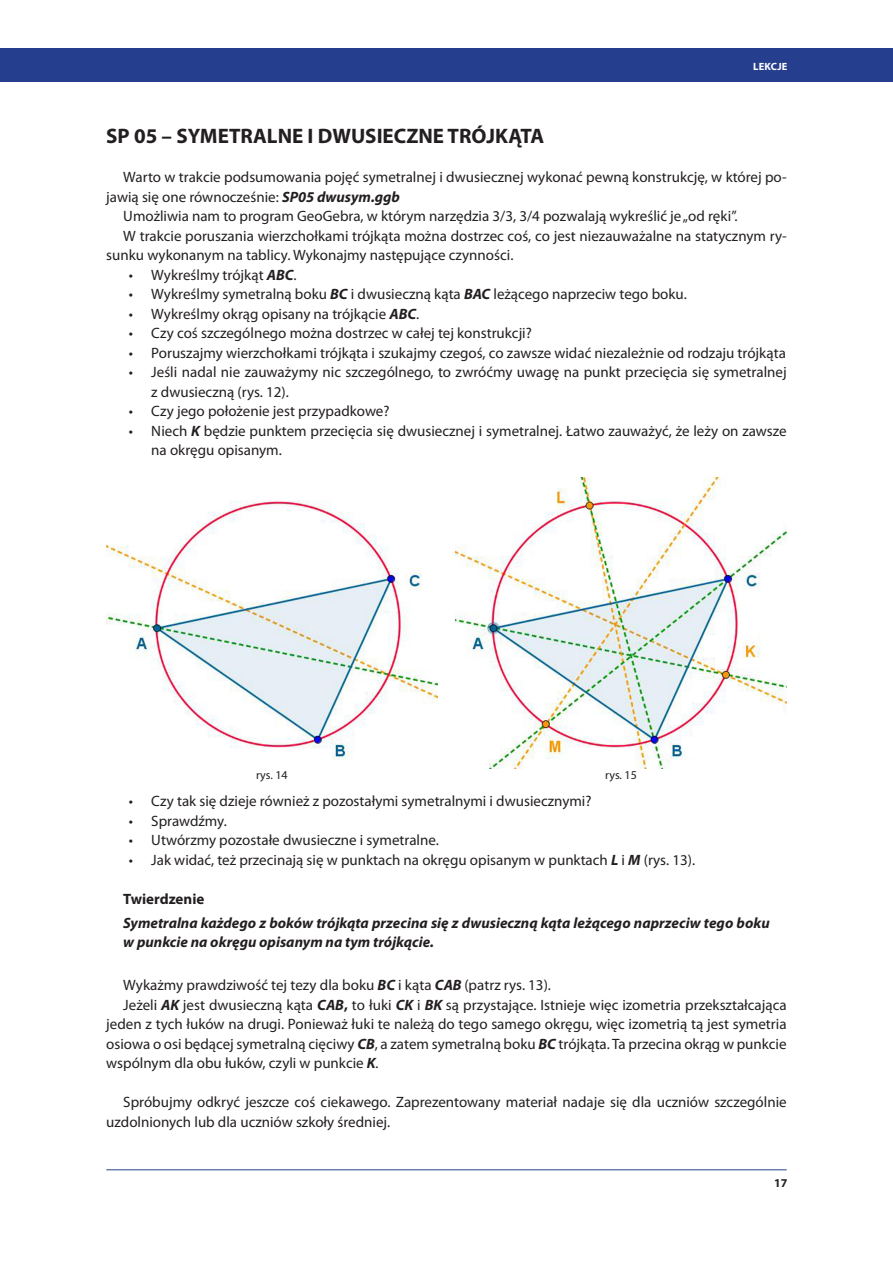
<style>
.page{position:relative;width:893px;height:1263px;background:#fff}
.page>*{position:absolute;margin:0;border:0;box-sizing:border-box;transform-origin:0 0}
.NAGLOOWEK_1{font:700 21px "Myriad Pro";color:#231f20}
.Podstawa_1{font:15px/19.5px "Myriad Pro";color:#231f20}
.Podstawa_wypunkt{font:15px/19.5px "Myriad Pro";color:#231f20}
.DEFINICJA{font:italic 700 15px/19.5px "Myriad Pro";color:#231f20}
.Podstawa_1-2{font:700 15px "Myriad Pro";color:#231f20}
.przypis_zrodlo{font:12px "Myriad Pro";color:#231f20}
.t1{font:700 12px "Myriad Pro";color:#231f20}
.t2{font:700 10.5px "Myriad Pro";letter-spacing:.02em;color:#fff}
.s1{font-weight:700;font-style:italic}
.s2{font-weight:700}
.s3{font-style:italic}
</style>
<div class="page">
<hr style="left:106px;top:1169px;width:681px;height:1px;background:#253f8e">
<div style="left:0;top:49px;width:893px;height:33px;background:#253f8e"></div>
<img style="left:106px;top:500px;width:331px;height:260px">
<img style="left:455px;top:477px;width:332px;height:292px">
<p class="t2" style="left:753px;top:59px;width:36px">LEKCJE</p>
<p class="NAGLOOWEK_1" style="left:106px;top:123px;width:439px">SP 05 – SYMETRALNE I DWUSIECZNE TRÓJKĄTA</p>
<p class="Podstawa_1" style="left:106px;top:167px;width:682px;text-indent:17px">Warto w trakcie podsumowania pojęć symetralnej i dwusiecznej wykonać pewną konstrukcję, w której po&shy;jawią się one równocześnie: <span class="s1">SP05 dwusym.ggb</span></p>
<p class="Podstawa_1" style="left:123px;top:206px;width:616px">Umożliwia nam to program GeoGebra, w którym narzędzia 3/3, 3/4 pozwalają wykreślić je „od ręki”.</p>
<p class="Podstawa_1" style="left:106px;top:226px;width:682px;text-indent:17px">W trakcie poruszania wierzchołkami trójkąta można dostrzec coś, co jest niezauważalne na statycznym ry&shy;sunku wykonanym na tablicy. Wykonajmy następujące czynności.</p>
<p class="Podstawa_wypunkt" style="left:129px;top:265px;width:169px">• Wykreślmy trójkąt <span class="s1">ABC</span>.</p>
<p class="Podstawa_wypunkt" style="left:129px;top:284px;width:559px">• Wykreślmy symetralną boku <span class="s1">BC</span> i dwusieczną kąta <span class="s1">BAC</span> leżącego naprzeciw tego boku.</p>
<p class="Podstawa_wypunkt" style="left:129px;top:304px;width:292px">• Wykreślmy okrąg opisany na trójkącie <span class="s1">ABC</span>.</p>
<p class="Podstawa_wypunkt" style="left:129px;top:323px;width:405px">• Czy coś szczególnego można dostrzec w całej tej konstrukcji?</p>
<p class="Podstawa_wypunkt" style="left:129px;top:343px;width:659px">• Poruszajmy wierzchołkami trójkąta i szukajmy czegoś, co zawsze widać niezależnie od rodzaju trójkąta</p>
<p class="Podstawa_wypunkt" style="left:151px;top:362px;width:637px;text-indent:-22px">• Jeśli nadal nie zauważymy nic szczególnego, to zwróćmy uwagę na punkt przecięcia się symetralnej z dwusieczną (rys. 12).</p>
<p class="Podstawa_wypunkt" style="left:129px;top:401px;width:262px">• Czy jego położenie jest przypadkowe?</p>
<p class="Podstawa_wypunkt" style="left:151px;top:421px;width:637px;text-indent:-22px">• Niech <span class="s1">K</span> będzie punktem przecięcia się dwusiecznej i symetralnej. Łatwo zauważyć, że leży on zawsze na okręgu opisanym.</p>
<p class="przypis_zrodlo" style="left:256px;top:768px;width:33px">rys. 14</p>
<p class="przypis_zrodlo" style="left:605px;top:768px;width:33px">rys. 15</p>
<p class="Podstawa_wypunkt" style="left:129px;top:791px;width:464px">• Czy tak się dzieje również z pozostałymi symetralnymi i dwusiecznymi?</p>
<p class="Podstawa_wypunkt" style="left:129px;top:811px;width:100px">• Sprawdźmy.</p>
<p class="Podstawa_wypunkt" style="left:129px;top:830px;width:312px">• Utwórzmy pozostałe dwusieczne i symetralne.</p>
<p class="Podstawa_wypunkt" style="left:129px;top:850px;width:568px">• Jak widać, też przecinają się w punktach na okręgu opisanym w punktach <span class="s1">L</span> i <span class="s1">M</span> (rys. 13).</p>
<p class="Podstawa_1-2" style="left:123px;top:889px;width:83px">Twierdzenie</p>
<p class="DEFINICJA" style="left:123px;top:912px;width:648px">Symetralna każdego z boków trójkąta przecina się z dwusieczną kąta leżącego naprzeciw tego boku w punkcie na okręgu opisanym na tym trójkącie.</p>
<p class="Podstawa_1" style="left:123px;top:975px;width:429px">Wykażmy prawdziwość tej tezy dla boku <span class="s1">BC</span> i kąta <span class="s1">CAB</span> (patrz rys. 13).</p>
<p class="Podstawa_1" style="left:106px;top:995px;width:682px;text-align:justify;text-indent:17px">Jeżeli <span class="s1">AK</span> jest dwusieczną kąta <span class="s1">CAB</span><span class="s2">,</span> to łuki <span class="s1">CK</span> i <span class="s1">BK</span> są przystające. Istnieje więc izometria przekształcająca jeden z tych łuków na drugi. Ponieważ łuki te należą do tego samego okręgu, więc izometrią tą jest symetria osiowa o osi będącej symetralną cięciwy <span class="s1">CB</span>, a zatem symetralną boku <span class="s1">BC</span> trójkąta. Ta przecina okrąg w punkcie wspólnym dla obu łuków, czyli w punkcie <span class="s1">K</span><span class="s3">.</span></p>
<p class="Podstawa_1" style="left:106px;top:1092px;width:682px;text-indent:17px">Spróbujmy odkryć jeszcze coś ciekawego. Zaprezentowany materiał nadaje się dla uczniów szczególnie uzdolnionych lub dla uczniów szkoły średniej.</p>
<p class="t1" style="left:774px;top:1175px;width:15px">17</p>
</div>
